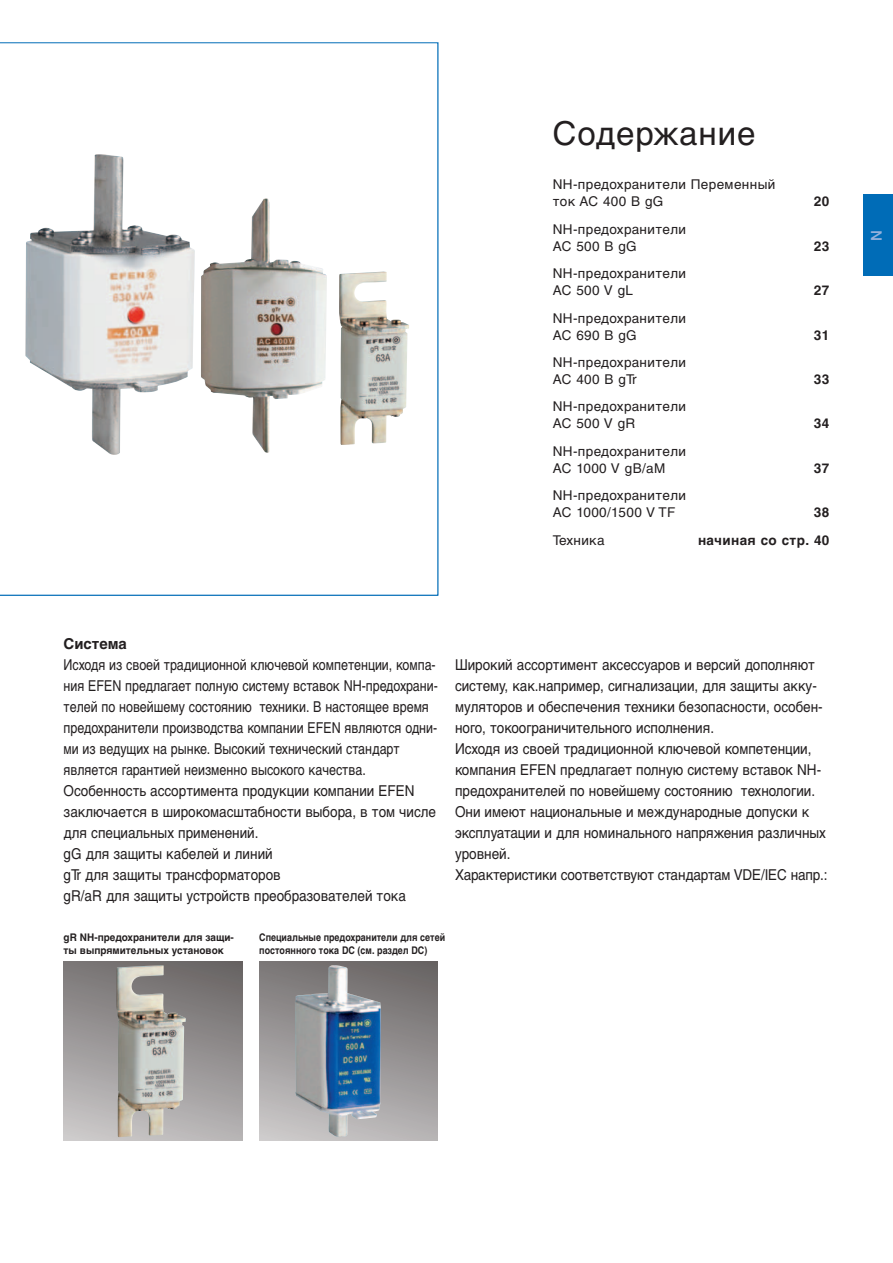
<style>
.page{position:relative;width:893px;height:1263px;background:#fff}
.page>*{position:absolute;margin:0;border:0;box-sizing:border-box;transform-origin:0 0}
.t1{font:33px "Helvetica Cyr Upright";letter-spacing:.03em;color:#231f20}
.t2{font:15px/21px "Helvetica Cyr Upright";color:#231f20;scale:.83 1}
.t3{font:15px/21px "Helvetica Cyr Upright";color:#231f20;scale:.9 1}
.t4{font:700 15px "Helvetica Cyr";color:#231f20}
.t5{font:500 15px "Helvetica Neue";color:#96b2dc}
.t6{font:13.5px/17.1px "Helvetica Cyr Upright";letter-spacing:.03em;color:#231f20}
.t7{font:700 13.5px "Helvetica Cyr";letter-spacing:.03em;color:#231f20}
.t8{font:700 10.5px/12.8px "Helvetica Cyr";color:#231f20;scale:.85 1}
.t9{font:700 10.5px/12.8px "Helvetica Cyr";color:#231f20;scale:.95 1}
</style>
<div class="page">
<div style="left:862px;top:195px;width:30px;height:81px;background:#006cb7"></div>
<svg style="left:0;top:43px;width:438px;height:552px"></svg>
<div style="left:64px;top:962px;width:178px;height:178px;background:linear-gradient(to bottom,#6f6b6b,#c2bfc0)"></div>
<img style="left:116px;top:965px;width:70px;height:172px">
<div style="left:259px;top:962px;width:179px;height:178px;background:linear-gradient(to bottom,#6f6a6a,#c1bebf)"></div>
<img style="left:295px;top:965px;width:86px;height:172px">
<img style="left:201px;top:198px;width:126px;height:255px">
<img style="left:339px;top:272px;width:70px;height:173px">
<img style="left:25px;top:154px;width:170px;height:301px">
<h1 class="t1" style="left:553px;top:121px;width:204px">Содержание</h1>
<p class="t6" style="left:553px;top:177px;width:224px">NH-предохранители Переменный ток AC 400 В gG</p>
<p class="t6" style="left:553px;top:222px;width:135px">NH-предохранители<br>AC 500 В gG</p>
<p class="t6" style="left:553px;top:266px;width:135px">NH-предохранители<br>AC 500 V gL</p>
<p class="t6" style="left:553px;top:311px;width:135px">NH-предохранители<br>AC 690 В gG</p>
<p class="t6" style="left:553px;top:355px;width:135px">NH-предохранители<br>AC 400 В gTr</p>
<p class="t6" style="left:553px;top:399px;width:135px">NH-предохранители<br>AC 500 V gR</p>
<p class="t6" style="left:553px;top:444px;width:135px">NH-предохранители<br>AC 1000 V gB/aM</p>
<p class="t6" style="left:553px;top:488px;width:135px">NH-предохранители<br>AC 1000/1500 V TF</p>
<p class="t7" style="left:814px;top:197px;width:17px">20</p>
<p class="t7" style="left:814px;top:241px;width:17px">23</p>
<p class="t7" style="left:814px;top:286px;width:17px">27</p>
<p class="t7" style="left:814px;top:330px;width:17px">31</p>
<p class="t7" style="left:814px;top:374px;width:17px">33</p>
<p class="t7" style="left:814px;top:419px;width:17px">34</p>
<p class="t7" style="left:814px;top:463px;width:17px">37</p>
<p class="t7" style="left:814px;top:508px;width:17px">38</p>
<p class="t6" style="left:553px;top:533px;width:53px">Техника</p>
<p class="t7" style="left:698px;top:535px;width:133px">начиная со стр. 40</p>
<p class="t4" style="left:64px;top:638px;width:65px">Система</p>
<p class="t2" style="left:64px;top:655px;width:452px">Исходя из своей традиционной ключевой компетенции, компа&shy;ния EFEN предлагает полную систему вставок NH-предохрани&shy;телей по новейшему состоянию техники. В настоящее время предохранители производства компании EFEN являются одни&shy;ми из ведущих на рынке. Высокий технический стандарт является гарантией неизменно высокого качества.<br>Особенность ассортимента продукции компании EFEN заключается в широкомасштабности выбора, в том числе для специальных применений.<br>gG для защиты кабелей и линий<br>gTr для защиты трансформаторов<br>gR/aR для защиты устройств преобразователей тока</p>
<p class="t3" style="left:455px;top:655px;width:415px">Широкий ассортимент аксессуаров и версий дополняют систему, как.например, сигнализации, для защиты акку&shy;муляторов и обеспечения техники безопасности, особен&shy;ного, токоограничительного исполнения.<br>Исходя из своей традиционной ключевой компетенции, компания EFEN предлагает полную систему вставок NH&shy;предохранителей по новейшему состоянию технологии.<br>Они имеют национальные и международные допуски к эксплуатации и для номинального напряжения различных уровней.<br>Характеристики соответствуют стандартам VDE/IEC напр.:</p>
<p class="t9" style="left:64px;top:932px;width:181px">gR NH-предохранители для защи&shy;ты выпрямительных установок</p>
<p class="t8" style="left:259px;top:932px;width:220px">Специальные предохранители для сетей постоянного тока DC (см. раздел DC)</p>
<p class="t5" style="left:871px;top:241px;width:12px;rotate:-90deg">N</p>
</div>
